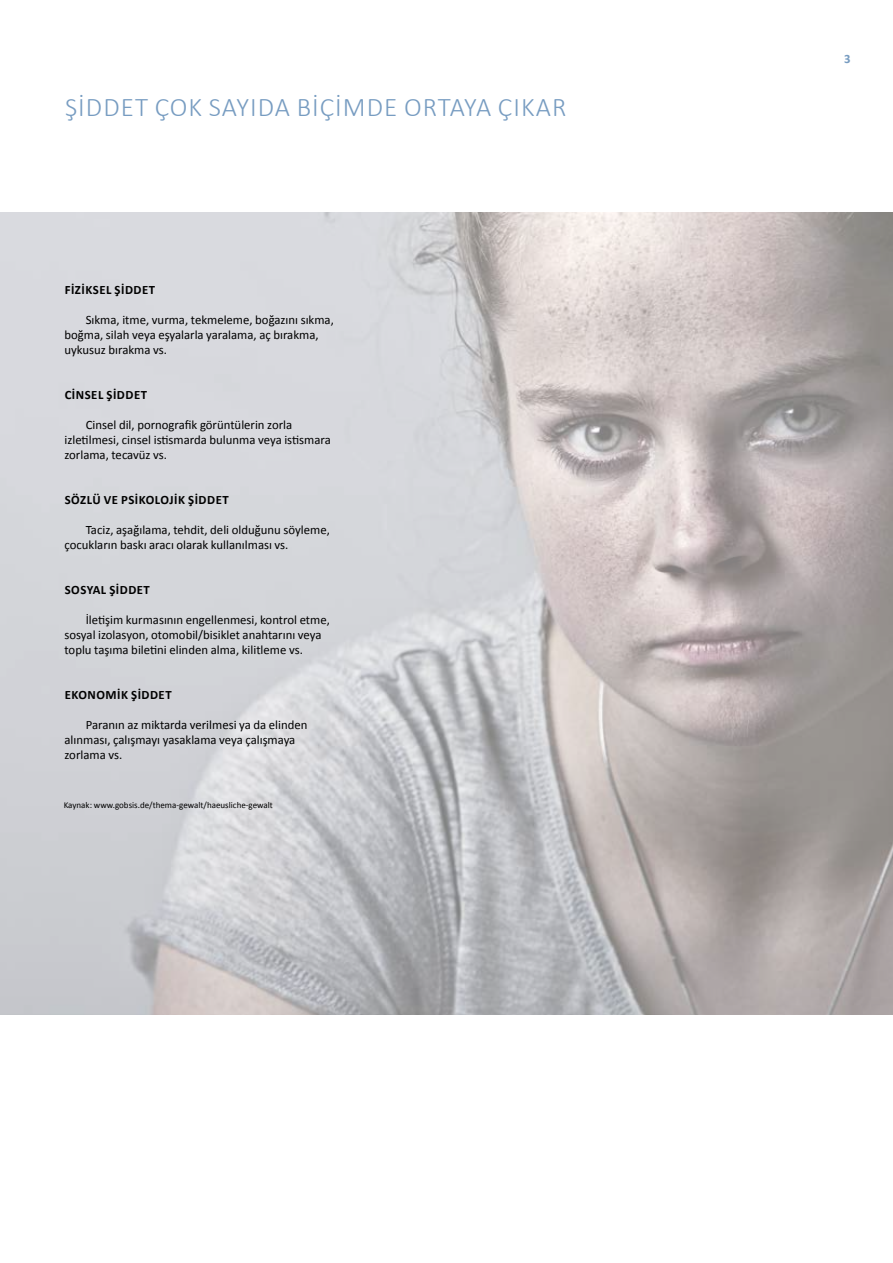
<style>
.page{position:relative;width:893px;height:1263px;background:#fff}
.page>*{position:absolute;margin:0;border:0;box-sizing:border-box;transform-origin:0 0}
.t1{font:300 27px "Calibri";letter-spacing:.04em;color:#779cc1}
.t2{font:12.75px/15px "Calibri";color:#000}
.t3{font:700 12.75px "Calibri";letter-spacing:.04em;color:#000}
.t4{font:700 12.75px "Calibri";color:#779cc1}
.t5{font:9px "Calibri";color:#000}
</style>
<div class="page">
<img style="left:0;top:213px;width:893px;height:801px">
<h1 class="t1" style="left:65px;top:90px;width:503px">ŞIDDET ÇOK SAYIDA BIÇIMDE ORTAYA ÇIKAR</h1>
<p class="t3" style="left:65px;top:281px;width:92px">FIZIKSEL ŞIDDET</p>
<p class="t2" style="left:64px;top:312px;width:271px;text-indent:21px">Sıkma, itme, vurma, tekmeleme, boğazını sıkma, boğma, silah veya eşyalarla yaralama, aç bırakma, uykusuz bırakma vs.</p>
<p class="t3" style="left:65px;top:386px;width:84px">CINSEL ŞIDDET</p>
<p class="t2" style="left:64px;top:417px;width:268px;text-indent:21px">Cinsel dil, pornografik görüntülerin zorla izletilmesi, cinsel istismarda bulunma veya istismara zorlama, tecavüz vs.</p>
<p class="t3" style="left:65px;top:491px;width:165px">SÖZLÜ VE PSIKOLOJIK ŞIDDET</p>
<p class="t2" style="left:64px;top:522px;width:267px;text-indent:21px">Taciz, aşağılama, tehdit, deli olduğunu söyleme, çocukların baskı aracı olarak kullanılması vs.</p>
<p class="t3" style="left:65px;top:581px;width:87px">SOSYAL ŞIDDET</p>
<p class="t2" style="left:65px;top:612px;width:267px;text-indent:21px">İletişim kurmasının engellenmesi, kontrol etme, sosyal izolasyon, otomobil/bisiklet anahtarını veya toplu taşıma biletini elinden alma, kilitleme vs.</p>
<p class="t3" style="left:65px;top:686px;width:108px">EKONOMIK ŞIDDET</p>
<p class="t2" style="left:65px;top:717px;width:244px;text-indent:21px">Paranın az miktarda verilmesi ya da elinden alınması, çalışmayı yasaklama veya çalışmaya zorlama vs.</p>
<p class="t5" style="left:64px;top:799px;width:211px">Kaynak: www.gobsis.de/thema-gewalt/haeusliche-gewalt</p>
<p class="t4" style="left:844px;top:50px;width:8px">3</p>
</div>
